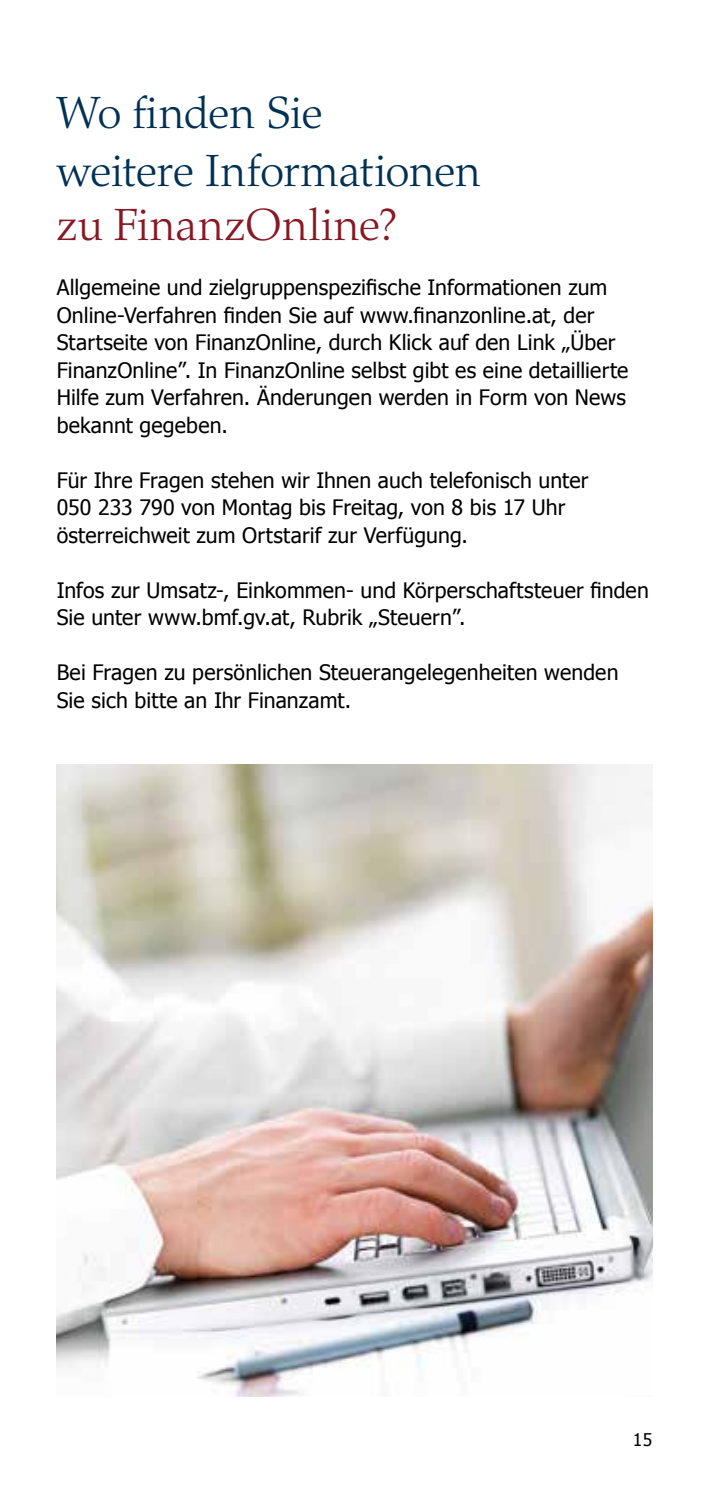
<style>
.page{position:relative;width:709px;height:1489px;background:#fff}
.page>*{position:absolute;margin:0;border:0;box-sizing:border-box;transform-origin:0 0}
.t1{font:300 45px/57.5px "Palatino LT Std";letter-spacing:-.015em;color:#003154}
.t2{font:300 45px "Palatino LT Std";letter-spacing:.015em;color:#861924}
.t3{font:21.25px/27.5px "Tahoma";letter-spacing:.005em;color:#000}
.t4{font:17.5px "Tahoma";color:#000}
</style>
<div class="page">
<img style="left:57px;top:765px;width:595px;height:631px">
<h1 class="t1" style="left:57px;top:85px;width:426px">Wo finden Sie<br>weitere Informationen</h1>
<h1 class="t2" style="left:57px;top:199px;width:343px">zu FinanzOnline?</h1>
<p class="t3" style="left:57px;top:272px;width:573px">Allgemeine und zielgruppenspezifische Informationen zum Online-Verfahren finden Sie auf www.finanzonline.at, der Startseite von FinanzOnline, durch Klick auf den Link „Über FinanzOnline”. In FinanzOnline selbst gibt es eine detaillierte Hilfe zum Verfahren. Änderungen werden in Form von News bekannt gegeben.</p>
<p class="t3" style="left:57px;top:465px;width:533px">Für Ihre Fragen stehen wir Ihnen auch telefonisch unter<br>050 233 790 von Montag bis Freitag, von 8 bis 17 Uhr österreichweit zum Ortstarif zur Verfügung.</p>
<p class="t3" style="left:57px;top:575px;width:593px">Infos zur Umsatz-, Einkommen- und Körperschaftsteuer finden<br>Sie unter www.bmf.gv.at, Rubrik „Steuern”.</p>
<p class="t3" style="left:57px;top:657px;width:563px">Bei Fragen zu persönlichen Steuerangelegenheiten wenden<br>Sie sich bitte an Ihr Finanzamt.</p>
<p class="t4" style="left:633px;top:1427px;width:21px">15</p>
</div>
